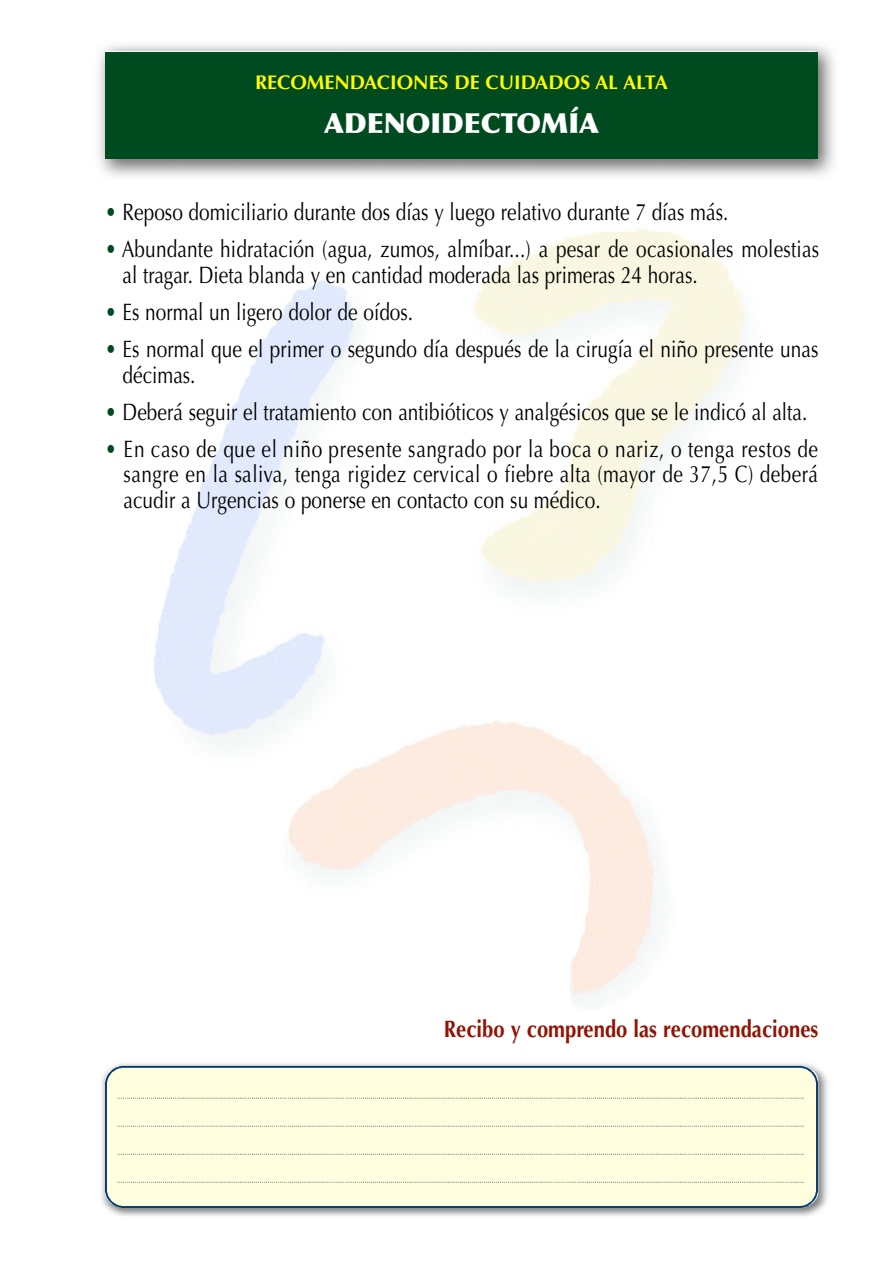
<style>
.page{position:relative;width:893px;height:1263px;background:#fff}
.page>*{position:absolute;margin:0;border:0;box-sizing:border-box;transform-origin:0 0}
.t1{font:900 27.75px "Optima";color:#fff}
.t2{font:23.7px/25.7px "Optima";color:#000;scale:.8 1}
.t3{font:700 23.7px "Optima";color:#931203;scale:.85 1}
.t4{font:700 19.8px "Optima";color:#fffc00}
.s1{color:#004a20}
</style>
<div class="page">
<img style="left:153px;top:227px;width:609px;height:783px">
<img style="left:101px;top:1063px;width:727px;height:153px">
<img style="left:98px;top:45px;width:736px;height:132px">
<div style="left:105px;top:52px;width:713px;height:106px;background:#004a20"></div>
<div style="left:105px;top:1066px;width:713px;height:142px;background:#fffedf"></div>
<svg style="left:117px;top:1098px;width:687px;height:1px"></svg>
<svg style="left:117px;top:1126px;width:687px;height:1px"></svg>
<svg style="left:117px;top:1154px;width:687px;height:1px"></svg>
<svg style="left:117px;top:1182px;width:687px;height:1px"></svg>
<p class="t4" style="left:255px;top:74px;width:414px">RECOMENDACIONES DE CUIDADOS AL ALTA</p>
<p class="t1" style="left:324px;top:112px;width:277px">ADENOIDECTOMÍA</p>
<p class="t2" style="left:105px;top:201px;width:781px"><span class="s1">•</span> Reposo domiciliario durante dos días y luego relativo durante 7 días más.</p>
<p class="t2" style="left:123px;top:239px;width:872px;text-indent:-18px"><span class="s1">•</span> Abundante hidratación (agua, zumos, almíbar...) a pesar de ocasionales molestias al tragar. Dieta blanda y en cantidad moderada las primeras 24 horas.</p>
<p class="t2" style="left:105px;top:301px;width:387px"><span class="s1">•</span> Es normal un ligero dolor de oídos.</p>
<p class="t2" style="left:123px;top:338px;width:871px;text-indent:-18px"><span class="s1">•</span> Es normal que el primer o segundo día después de la cirugía el niño presente unas décimas.</p>
<p class="t2" style="left:105px;top:401px;width:879px"><span class="s1">•</span> Deberá seguir el tratamiento con antibióticos y analgésicos que se le indicó al alta.</p>
<p class="t2" style="left:124px;top:438px;width:869px;text-align:justify;text-indent:-19px"><span class="s1">•</span> En caso de que el niño presente sangrado por la boca o nariz, o tenga restos de sangre en la saliva, tenga rigidez cervical o fiebre alta (mayor de 37,5 C) deberá acudir a Urgencias o ponerse en contacto con su médico.</p>
<p class="t3" style="left:444px;top:1020px;width:442px">Recibo y comprendo las recomendaciones</p>
</div>
